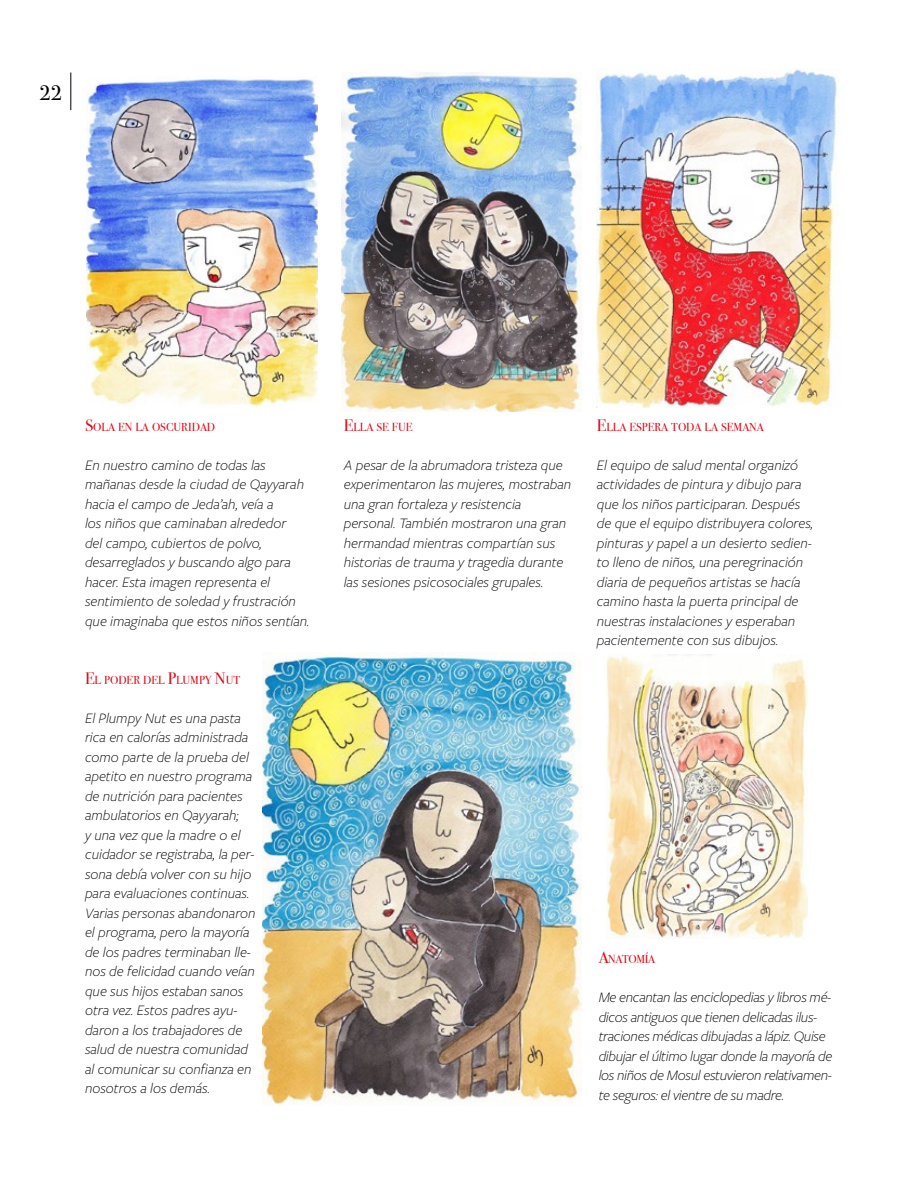
<style>
.page{position:relative;width:918px;height:1188px;background:#fff}
.page>*{position:absolute;margin:0;border:0;box-sizing:border-box;transform-origin:0 0}
.t1{font:21px "Bodoni Svty Two ITCTT";color:#000}
.t2{font:italic 300 15px/19.5px "Freight Sans Pro";color:#000}
.t3{font:italic 300 15px/19.5px "Freight Sans Pro";letter-spacing:-.02em;color:#000}
.t4{font:11.55px "Bodoni Svty Two ITCTT";color:#e30613}
.t5{font:11.55px "Bodoni Svty Two ITCTT";letter-spacing:-.03em;color:#e30613}
.s1{font-size:16.5px}
</style>
<div class="page">
<img style="left:597px;top:69px;width:240px;height:338px">
<img style="left:606px;top:654px;width:202px;height:285px">
<img style="left:341px;top:72px;width:240px;height:339px">
<img style="left:263px;top:652px;width:318px;height:453px">
<img style="left:86px;top:79px;width:231px;height:328px">
<hr style="left:70px;top:72px;width:1px;height:38px;background:#000">
<h1 class="t1" style="left:39px;top:76px;width:24px">22</h1>
<p class="t4" style="left:85px;top:417px;width:131px"><span class="s1">S</span>OLA EN LA OSCURIDAD</p>
<p class="t2" style="left:85px;top:455px;width:226px">En nuestro camino de todas las mañanas desde la ciudad de Qayyarah hacia el campo de Jeda’ah, veía a<br>los niños que caminaban alrededor<br>del campo, cubiertos de polvo, desarreglados y buscando algo para hacer. Esta imagen representa el sentimiento de soledad y frustración que imaginaba que estos niños sentían.</p>
<p class="t4" style="left:85px;top:670px;width:157px"><span class="s1">E</span>L PODER DEL <span class="s1">P</span>LUMPY <span class="s1">N</span>UT</p>
<p class="t2" style="left:85px;top:707px;width:172px">El Plumpy Nut es una pasta rica en calorías administrada como parte de la prueba del apetito en nuestro programa de nutrición para pacientes ambulatorios en Qayyarah;<br>y una vez que la madre o el cuidador se registraba, la per&shy;sona debía volver con su hijo para evaluaciones continuas.<br>Varias personas abandonaron el programa, pero la mayoría de los padres terminaban lle&shy;nos de felicidad cuando veían que sus hijos estaban sanos otra vez. Estos padres ayu&shy;daron a los trabajadores de salud de nuestra comunidad al comunicar su confianza en nosotros a los demás.</p>
<p class="t4" style="left:344px;top:417px;width:70px"><span class="s1">E</span>LLA SE FUE</p>
<p class="t2" style="left:344px;top:455px;width:229px">A pesar de la abrumadora tristeza que experimentaron las mujeres, mostraban una gran fortaleza y resistencia personal. También mostraron una gran hermandad mientras compartían sus historias de trauma y tragedia durante las sesiones psicosociales grupales.</p>
<p class="t4" style="left:597px;top:417px;width:169px"><span class="s1">E</span>LLA ESPERA TODA LA SEMANA</p>
<p class="t2" style="left:597px;top:455px;width:218px">El equipo de salud mental organizó actividades de pintura y dibujo para que los niños participaran. Después de que el equipo distribuyera colores, pinturas y papel a un desierto sedien&shy;to lleno de niños, una peregrinación diaria de pequeños artistas se hacía camino hasta la puerta principal de nuestras instalaciones y esperaban pacientemente con sus dibujos.</p>
<p class="t5" style="left:599px;top:950px;width:58px"><span class="s1">A</span>NATOMÍA</p>
<p class="t3" style="left:599px;top:987px;width:235px">Me encantan las enciclopedias y libros mé&shy;dicos antiguos que tienen delicadas ilus&shy;traciones médicas dibujadas a lápiz. Quise dibujar el último lugar donde la mayoría de los niños de Mosul estuvieron relativamen&shy;te seguros: el vientre de su madre.</p>
</div>
